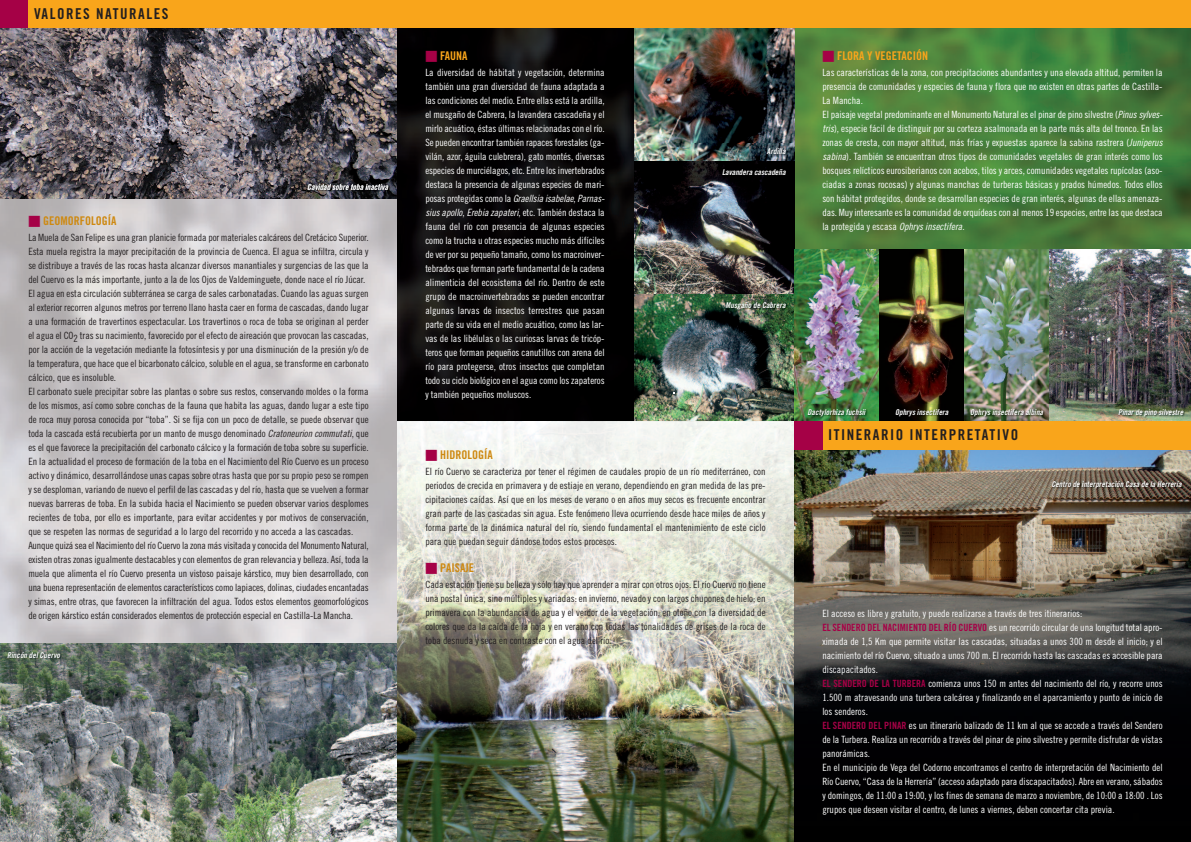
<style>
.page{position:relative;width:1191px;height:842px;background:#fff}
.page>*{position:absolute;margin:0;border:0;box-sizing:border-box;transform-origin:0 0}
.t1{font:15px "Trade Gothic Bold Cond Twenty";letter-spacing:.1em;color:#231f20}
.t2{font:12px "Trade Gothic Bold Cond Twenty";color:#ce8911}
.t3{font:12px "Trade Gothic Bold Cond Twenty";color:#f9a51b}
.t4{font:10px/14px "Trade Gothic Cond Eighteen";letter-spacing:-.005em;color:#231f20;text-align:justify}
.t5{font:10px/14px "Trade Gothic Cond Eighteen";color:#fff}
.t6{font:8px "Trade Gothic Bold Cond Twenty Obl";color:#fff}
.s1{color:#a50146}
.s2{font-style:italic}
.s3{font-family:"Trade Gothic Bold Cond Twenty";color:#a50146}
</style>
<div class="page">
<img style="left:397px;top:28px;width:237px;height:393px">
<img style="left:794px;top:28px;width:397px;height:221px">
<img style="left:397px;top:719px;width:397px;height:123px">
<img style="left:397px;top:421px;width:397px;height:298px">
<img style="left:0;top:198px;width:397px;height:445px">
<img style="left:0;top:28px;width:397px;height:170px">
<img style="left:794px;top:449px;width:397px;height:393px">
<div style="left:20px;top:0;width:1171px;height:28px;background:#f9a51b"></div>
<div style="left:0;top:0;width:28px;height:28px;background:#a50146"></div>
<div style="left:794px;top:421px;width:397px;height:28px;background:#f9a51b"></div>
<div style="left:794px;top:421px;width:28px;height:28px;background:#a50146"></div>
<img style="left:0;top:643px;width:397px;height:199px">
<img style="left:409px;top:442px;width:375px;height:380px">
<img style="left:634px;top:28px;width:160px;height:134px">
<img style="left:634px;top:162px;width:160px;height:133px">
<img style="left:634px;top:295px;width:160px;height:126px">
<img style="left:794px;top:249px;width:397px;height:172px">
<img style="left:295px;top:179px;width:100px;height:21px">
<img style="left:308px;top:184px;width:47px;height:6px">
<img style="left:3px;top:648px;width:97px;height:21px">
<img style="left:693px;top:144px;width:100px;height:41px">
<img style="left:693px;top:164px;width:100px;height:1px">
<img style="left:693px;top:298px;width:100px;height:21px">
<svg style="left:791px;top:421px;width:3px;height:4px"></svg>
<img style="left:791px;top:404px;width:93px;height:17px">
<img style="left:884px;top:404px;width:77px;height:17px">
<img style="left:969px;top:404px;width:85px;height:17px">
<img style="left:961px;top:404px;width:8px;height:17px">
<img style="left:1092px;top:404px;width:98px;height:17px">
<img style="left:810px;top:477px;width:379px;height:21px">
<h1 class="t1" style="left:34px;top:8px;width:136px">VALORES NATURALES</h1>
<p class="t2" style="left:28px;top:216px;width:89px"><span class="s1">■</span> GEOMORFOLOGÍA</p>
<p class="t6" style="left:307px;top:184px;width:82px">Cavidad sobre toba inactiva</p>
<p class="t4" style="left:28px;top:231px;width:342px;text-align:left">La Muela de San Felipe es una gran planicie formada por materiales calcáreos del Cretácico Superior.<br>Esta muela registra la mayor precipitación de la provincia de Cuenca. El agua se infiltra, circula y se distribuye a través de las rocas hasta alcanzar diversos manantiales y surgencias de las que la del Cuervo es la más importante, junto a la de los Ojos de Valdeminguete, donde nace el río Júcar.<br>El agua en esta circulación subterránea se carga de sales carbonatadas. Cuando las aguas surgen al exterior recorren algunos metros por terreno llano hasta caer en forma de cascadas, dando lugar a una formación de travertinos espectacular. Los travertinos o roca de toba se originan al perder el agua el CO2 tras su nacimiento, favorecido por el efecto de aireación que provocan las cascadas, por la acción de la vegetación mediante la fotosíntesis y por una disminución de la presión y/o de la temperatura, que hace que el bicarbonato cálcico, soluble en el agua, se transforme en carbonato cálcico, que es insoluble.<br>El carbonato suele precipitar sobre las plantas o sobre sus restos, conservando moldes o la forma de los mismos, así como sobre conchas de la fauna que habita las aguas, dando lugar a este tipo de roca muy porosa conocida por “toba”. Si se fija con un poco de detalle, se puede observar que toda la cascada está recubierta por un manto de musgo denominado <span class="s2">Cratoneurioncommutati</span>, que es el que favorece la precipitación del carbonato cálcico y la formación de toba sobre su superficie.<br>En la actualidad el proceso de formación de la toba en el Nacimiento del Río Cuervo es un proceso activo y dinámico, desarrollándose unas capas sobre otras hasta que por su propio peso se rompen y se desploman, variando de nuevo el perfil de las cascadas y del río, hasta que se vuelven a formar nuevas barreras de toba. En la subida hacia el Nacimiento se pueden observar varios desplomes recientes de toba, por ello es importante, para evitar accidentes y por motivos de conservación, que se respeten las normas de seguridad a lo largo del recorrido y no acceda a las cascadas.<br>Aunque quizá sea el Nacimiento del río Cuervo la zona más visitada y conocida del Monumento Natural, existen otras zonas igualmente destacables y con elementos de gran relevancia y belleza. Así, toda la muela que alimenta el río Cuervo presenta un vistoso paisaje kárstico, muy bien desarrollado, con una buena representación de elementos característicos como lapiaces, dolinas, ciudades encantadas y simas, entre otras, que favorecen la infiltración del agua. Todos estos elementos geomorfológicos de origen kárstico están considerados elementos de protección especial en Castilla-La Mancha.</p>
<p class="t6" style="left:7px;top:652px;width:54px">Rincón del Cuervo</p>
<p class="t3" style="left:425px;top:52px;width:44px"><span class="s1">■</span> FAUNA</p>
<p class="t5" style="left:425px;top:67px;width:183px">La diversidad de hábitat y vegetación, determina también una gran diversidad de fauna adaptada a las condiciones del medio. Entre ellas está la ardilla, el musgaño de Cabrera, la lavandera cascadeña y el mirlo acuático, éstas últimas relacionadas con el río.<br>Se pueden encontrar también rapaces forestales (ga&shy;vilán, azor, águila culebrera), gato montés, diversas especies de murciélagos, etc. Entre los invertebrados destaca la presencia de algunas especies de mari&shy;posas protegidas como la <span class="s2">Graellsiaisabelae</span>, <span class="s2">Parnas&shy;siusapollo</span>, <span class="s2">Erebiazapateri</span>, etc. También destaca la fauna del río con presencia de algunas especies como la trucha u otras especies mucho más difíciles de ver por su pequeño tamaño, como los macroinver&shy;tebrados que forman parte fundamental de la cadena alimenticia del ecosistema del río. Dentro de este grupo de macroinvertebrados se pueden encontrar algunas larvas de insectos terrestres que pasan parte de su vida en el medio acuático, como las lar&shy;vas de las libélulas o las curiosas larvas de tricóp&shy;teros que forman pequeños canutillos con arena del río para protegerse, otros insectos que completan todo su ciclo biológico en el agua como los zapateros y también pequeños moluscos.</p>
<p class="t6" style="left:767px;top:148px;width:20px">Ardilla</p>
<p class="t6" style="left:722px;top:169px;width:65px">Lavandera cascadeña</p>
<p class="t6" style="left:725px;top:303px;width:61px">Musgaño de Cabrera</p>
<p class="t2" style="left:425px;top:450px;width:69px"><span class="s1">■</span> HIDROLOGÍA</p>
<p class="t4" style="left:425px;top:465px;width:342px">El río Cuervo se caracteriza por tener el régimen de caudales propio de un río mediterráneo, con periodos de crecida en primavera y de estiaje en verano, dependiendo en gran medida de las pre&shy;cipitaciones caídas. Así que en los meses de verano o en años muy secos es frecuente encontrar gran parte de las cascadas sin agua. Este fenómeno lleva ocurriendo desde hace miles de años y forma parte de la dinámica natural del río, siendo fundamental el mantenimiento de este ciclo para que puedan seguir dándose todos estos procesos.</p>
<p class="t2" style="left:425px;top:563px;width:50px"><span class="s1">■</span> PAISAJE</p>
<p class="t4" style="left:425px;top:578px;width:342px">Cada estación tiene su belleza y sólo hay que aprender a mirar con otros ojos. El río Cuervo no tiene una postal única, sino múltiples y variadas: en invierno, nevado y con largos chupones de hielo; en primavera con la abundancia de agua y el verdor de la vegetación, en otoño con la diversidad de colores que da la caída de la hoja y en verano con todas las tonalidades de grises de la roca de toba desnuda y seca en contraste con el agua del río.</p>
<p class="t3" style="left:822px;top:52px;width:107px"><span class="s1">■</span> FLORA Y VEGETACIÓN</p>
<p class="t5" style="left:822px;top:67px;width:344px">Las características de la zona, con precipitaciones abundantes y una elevada altitud, permiten la presencia de comunidades y especies de fauna y flora que no existen en otras partes de Castilla-La Mancha.<br>El paisaje vegetal predominante en el Monumento Natural es el pinar de pino silvestre (<span class="s2">Pinussylves&shy;tris</span>), especie fácil de distinguir por su corteza asalmonada en la parte más alta del tronco. En las zonas de cresta, con mayor altitud, más frías y expuestas aparece la sabina rastrera (<span class="s2">Juniperus sabina</span>). También se encuentran otros tipos de comunidades vegetales de gran interés como los bosques relícticos eurosiberianos con acebos, tilos y arces, comunidades vegetales rupícolas (aso&shy;ciadas a zonas rocosas) y algunas manchas de turberas básicas y prados húmedos. Todos ellos son hábitat protegidos, donde se desarrollan especies de gran interés, algunas de ellas amenaza&shy;das. Muy interesante es la comunidad de orquídeas con al menos 19 especies, entre las que destaca</p>
<p class="t5" style="left:822px;top:221px;width:144px">la protegida y escasa <span class="s2">Ophrysinsectifera</span>.</p>
<p class="t6" style="left:807px;top:409px;width:59px">Dactylorhiza fuchsii</p>
<p class="t6" style="left:895px;top:409px;width:55px">Ophrys insectifera</p>
<p class="t6" style="left:970px;top:409px;width:74px">Ophrys insectifera albina</p>
<p class="t6" style="left:1118px;top:409px;width:67px">Pinar de pino silvestre</p>
<h1 class="t1" style="left:828px;top:429px;width:192px">ITINERARIO INTERPRETATIVO</h1>
<p class="t6" style="left:1051px;top:482px;width:132px">Centro de interpretación Casa de la Herrería</p>
<p class="t5" style="left:822px;top:607px;width:342px">El acceso es libre y gratuito, y puede realizarse a través de tres itinerarios:<br><span class="s3">EL SENDERO DEL NACIMIENTO DEL RÍO CUERVO</span> es un recorrido circular de una longitud total apro&shy;ximada de 1,5 Km que permite visitar las cascadas, situadas a unos 300 m desde el inicio; y el nacimiento del río Cuervo, situado a unos 700 m. El recorrido hasta las cascadas es accesible para discapacitados.<br><span class="s3">EL SENDERO DE LA TURBERA</span> comienza unos 150 m antes del nacimiento del río, y recorre unos 1.500 m atravesando una turbera calcárea y finalizando en el aparcamiento y punto de inicio de los senderos.<br><span class="s3">EL SENDERO DEL PINAR</span> es un itinerario balizado de 11 km al que se accede a través del Sendero de la Turbera. Realiza un recorrido a través del pinar de pino silvestre y permite disfrutar de vistas panorámicas.<br>En el municipio de Vega del Codorno encontramos el centro de interpretación del Nacimiento del Río Cuervo, “Casa de la Herrería” (acceso adaptado para discapacitados). Abre en verano, sábados y domingos, de 11:00 a 19:00, y los fines de semana de marzo a noviembre, de 10:00 a 18:00 . Los grupos que deseen visitar el centro, de lunes a viernes, deben concertar cita previa.</p>
</div>
